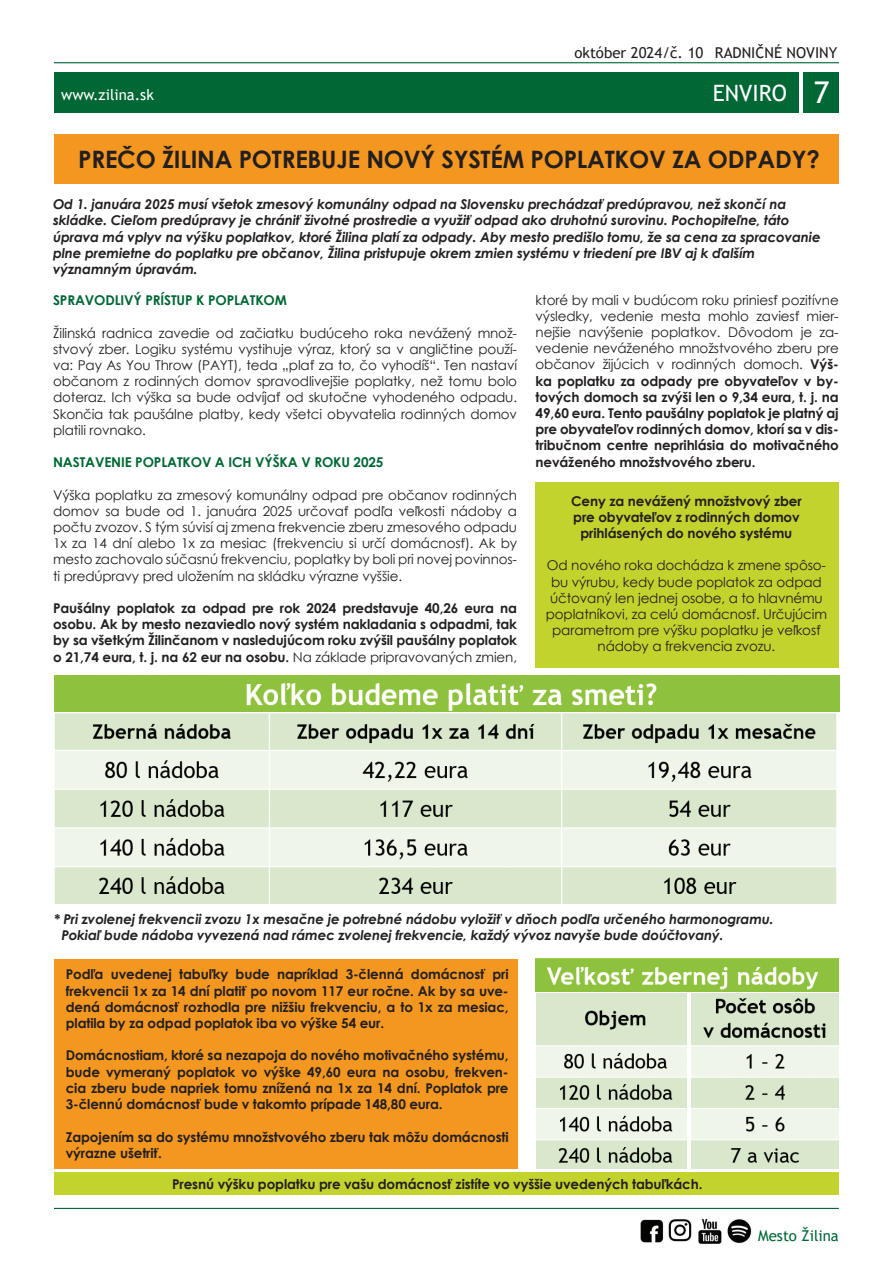
<style>
.page{position:relative;width:893px;height:1263px;background:#fff}
.page>*{position:absolute;margin:0;border:0;box-sizing:border-box;transform-origin:0 0}
.t1{font:700 24px "Century Gothic";letter-spacing:-.01em;color:#231f20}
.t2{font:22.5px "Trebuchet MS";color:#fff}
.t3{font:15px "Trebuchet MS";color:#231f20}
.t4{font:15px "Trebuchet MS";color:#fff}
.t5{font:15px "Trebuchet MS";color:#006735}
.t6{font:700 13.5px/16.2px "Century Gothic";letter-spacing:-.01em;color:#231f20;text-align:justify}
.t7{font:13.5px/16.2px "Century Gothic";letter-spacing:-.01em;color:#231f20;text-align:justify}
.t8{font:italic 700 13.5px/16.2px "Century Gothic";letter-spacing:-.01em;color:#231f20}
.t9{font:700 13.5px "Century Gothic";letter-spacing:-.01em;color:#006735}
.s1{font-size:30px}
.s2{font-weight:400}
</style>
<div class="page">
<div style="left:54px;top:1173px;width:785px;height:22px;background:#c3d32e"></div>
<div style="left:54px;top:959px;width:464px;height:209px;background:#f49720"></div>
<div style="left:54px;top:134px;width:785px;height:50px;background:#f49720"></div>
<div style="left:54px;top:72px;width:744px;height:41px;background:#006735"></div>
<hr style="left:54px;top:62px;width:785px;height:1px;background:#006735">
<div style="left:803px;top:72px;width:36px;height:41px;background:#006735"></div>
<hr style="left:54px;top:1208px;width:785px;height:1px;background:#006735">
<img style="left:640px;top:1218px;width:112px;height:26px">
<img style="left:54px;top:714px;width:783px;height:189px">
<img style="left:536px;top:959px;width:303px;height:32px">
<div style="left:536px;top:482px;width:303px;height:185px;background:#c3d32e"></div>
<img style="left:54px;top:675px;width:785px;height:36px">
<img style="left:692px;top:993px;width:146px;height:175px">
<img style="left:536px;top:993px;width:150px;height:175px">
<p class="t3" style="left:574px;top:43px;width:264px">október 2024/č. 10 RADNIČNÉ NOVINY</p>
<p class="t4" style="left:61px;top:85px;width:94px">www.zilina.sk</p>
<h2 class="t2" style="left:713px;top:79px;width:118px">ENVIRO <span class="s1">7</span></h2>
<h1 class="t1" style="left:78px;top:141px;width:743px">PREČO ŽILINA POTREBUJE NOVÝ SYSTÉM POPLATKOV ZA ODPADY?</h1>
<p class="t8" style="left:53px;top:196px;width:769px">Od 1. januára 2025 musí všetok zmesový komunálny odpad na Slovensku prechádzať predúpravou, než skončí na skládke. Cieľom predúpravy je chrániť životné prostredie a využiť odpad ako druhotnú surovinu. Pochopiteľne, táto úprava má vplyv na výšku poplatkov, ktoré Žilina platí za odpady. Aby mesto predišlo tomu, že sa cena za spracovanie plne premietne do poplatku pre občanov, Žilina pristupuje okrem zmien systému v triedení pre IBV aj k ďalším významným úpravám.</p>
<p class="t6" style="left:536px;top:291px;width:305px"><span class="s2">ktoré by mali v budúcom roku priniesť pozitívne výsledky, vedenie mesta mohlo zaviesť mier&shy;nejšie navýšenie poplatkov. Dôvodom je za&shy;vedenie neváženého množstvového zberu pre občanov žijúcich v rodinných domoch.</span> Výš&shy;ka poplatku za odpady pre obyvateľov v by&shy;tových domoch sa zvýši len o 9,34 eura, t. j. na 49,60 eura. Tento paušálny poplatok je platný aj pre obyvateľov rodinných domov, ktorí sa v dis&shy;tribučnom centre neprihlásia do motivačného neváženého množstvového zberu.</p>
<p class="t9" style="left:53px;top:290px;width:235px">SPRAVODLIVÝ PRÍSTUP K POPLATKOM</p>
<p class="t7" style="left:53px;top:324px;width:465px">Žilinská radnica zavedie od začiatku budúceho roka nevážený množ&shy;stvový zber. Logiku systému vystihuje výraz, ktorý sa v angličtine použí&shy;va: Pay As You Throw (PAYT), teda „plať za to, čo vyhodíš“. Ten nastaví občanom z rodinných domov spravodlivejšie poplatky, než tomu bolo doteraz. Ich výška sa bude odvíjať od skutočne vyhodeného odpadu.<br>Skončia tak paušálne platby, kedy všetci obyvatelia rodinných domov platili rovnako.</p>
<p class="t9" style="left:53px;top:452px;width:332px">NASTAVENIE POPLATKOV A ICH VÝŠKA V ROKU 2025</p>
<p class="t7" style="left:53px;top:486px;width:465px">Výška poplatku za zmesový komunálny odpad pre občanov rodinných domov sa bude od 1. januára 2025 určovať podľa veľkosti nádoby a počtu zvozov. S tým súvisí aj zmena frekvencie zberu zmesového odpadu 1x za 14 dní alebo 1x za mesiac (frekvenciu si určí domácnosť). Ak by mesto zachovalo súčasnú frekvenciu, poplatky by boli pri novej povinnos&shy;ti predúpravy pred uložením na skládku výrazne vyššie.</p>
<p class="t6" style="left:53px;top:599px;width:465px">Paušálny poplatok za odpad pre rok 2024 predstavuje 40,26 eura na osobu. Ak by mesto nezaviedlo nový systém nakladania s odpadmi, tak by sa všetkým Žilinčanom v nasledujúcom roku zvýšil paušálny poplatok o 21,74 eura, t. j. na 62 eur na osobu. <span class="s2">Na základe pripravovaných zmien,</span></p>
<p class="t6" style="left:571px;top:492px;width:232px;text-align:center">Ceny za nevážený množstvový zber pre obyvateľov z rodinných domov prihlásených do nového systému</p>
<p class="t7" style="left:546px;top:557px;width:283px;text-align:center">Od nového roka dochádza k zmene spôso&shy;bu výrubu, kedy bude poplatok za odpad účtovaný len jednej osobe, a to hlavnému poplatníkovi, za celú domácnosť. Určujúcim parametrom pre výšku poplatku je veľkosť nádoby a frekvencia zvozu.</p>
<p class="t8" style="left:61px;top:910px;width:714px;text-indent:-7px">* Pri zvolenej frekvencii zvozu 1x mesačne je potrebné nádobu vyložiť v dňoch podľa určeného harmonogramu.<br>Pokiaľ bude nádoba vyvezená nad rámec zvolenej frekvencie, každý vývoz navyše bude doúčtovaný.</p>
<p class="t6" style="left:66px;top:966px;width:444px">Podľa uvedenej tabuľky bude napríklad 3-členná domácnosť pri frekvencii 1x za 14 dní platiť po novom 117 eur ročne. Ak by sa uve&shy;dená domácnosť rozhodla pre nižšiu frekvenciu, a to 1x za mesiac, platila by za odpad poplatok iba vo výške 54 eur.</p>
<p class="t6" style="left:66px;top:1047px;width:444px">Domácnostiam, ktoré sa nezapoja do nového motivačného systému, bude vymeraný poplatok vo výške 49,60 eura na osobu, frekven&shy;cia zberu bude napriek tomu znížená na 1x za 14 dní. Poplatok pre 3-člennú domácnosť bude v takomto prípade 148,80 eura.</p>
<p class="t6" style="left:66px;top:1128px;width:444px">Zapojením sa do systému množstvového zberu tak môžu domácnosti výrazne ušetriť.</p>
<p class="t6" style="left:172px;top:1176px;width:532px">Presnú výšku poplatku pre vašu domácnosť zistíte vo vyššie uvedených tabuľkách.</p>
<p class="t5" style="left:758px;top:1226px;width:82px">Mesto Žilina</p>
</div>
